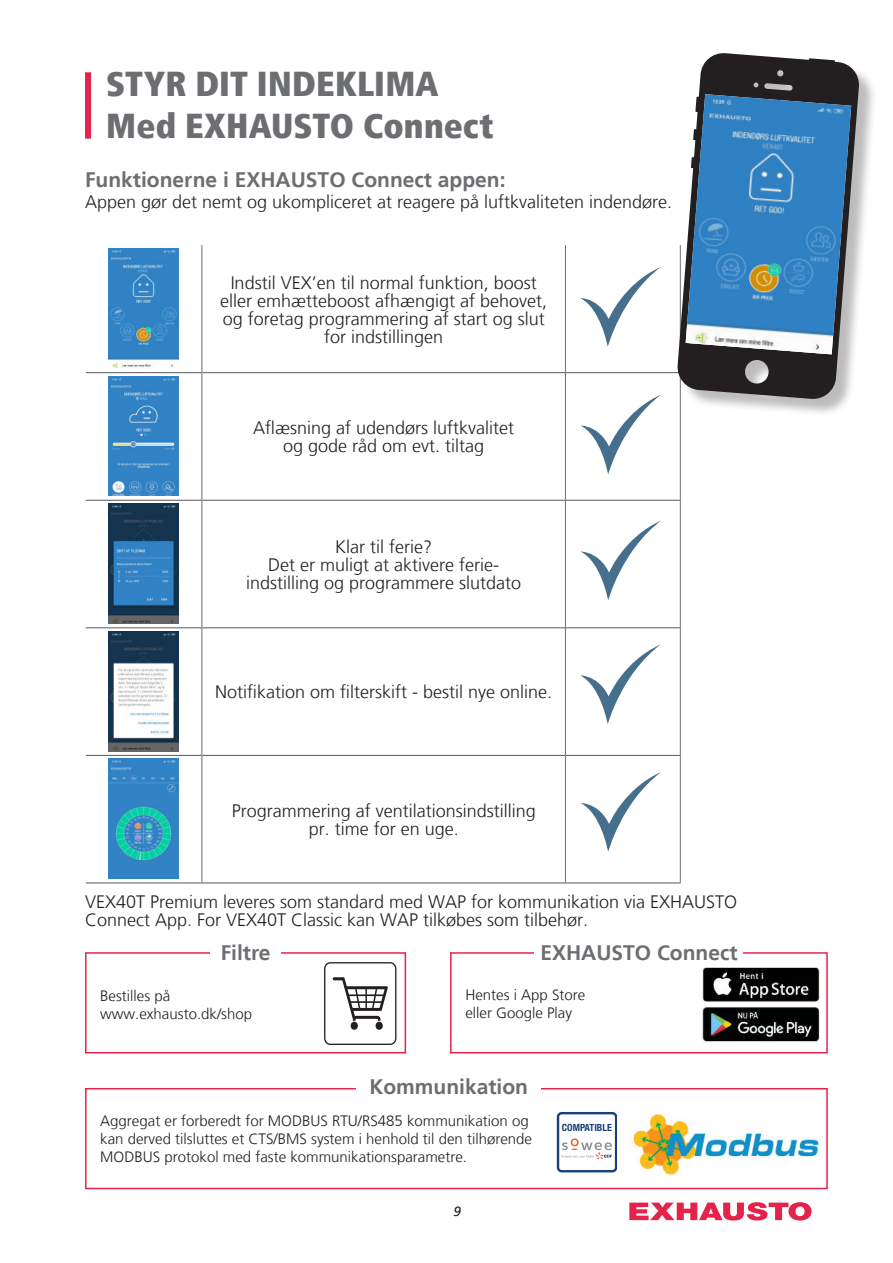
<style>
.page{position:relative;width:893px;height:1263px;background:#fff}
.page>*{position:absolute;margin:0;border:0;box-sizing:border-box;transform-origin:0 0}
.t1{font:900 condensed 34.5px/42px "Frutiger LT";letter-spacing:.005em;color:#6d6e71}
.t2{font:700 21px "Frutiger LT";color:#6d6e71}
.t3{font:300 18px/18px "Frutiger LT";color:#231f20;text-align:center}
.t4{font:300 15px/18px "Frutiger LT";color:#231f20}
.t5{font:italic 13.5px "Frutiger LT";color:#231f20}
.t6{font:700 condensed 9.9px "Helvetica Neue";color:#184178}
</style>
<div class="page">
<svg style="left:629px;top:1202px;width:183px;height:18px"></svg>
<div style="left:85px;top:952px;width:321px;height:101px;border:2px solid #e5234a"></div>
<div style="left:85px;top:1088px;width:743px;height:101px;border:2px solid #e5234a"></div>
<hr style="left:86px;top:372px;width:116px;height:1px;background:#57585a">
<hr style="left:202px;top:372px;width:363px;height:1px;background:#57585a">
<hr style="left:566px;top:372px;width:114px;height:1px;background:#57585a">
<hr style="left:86px;top:500px;width:116px;height:1px;background:#57585a">
<hr style="left:202px;top:500px;width:363px;height:1px;background:#57585a">
<hr style="left:566px;top:500px;width:114px;height:1px;background:#57585a">
<hr style="left:86px;top:627px;width:116px;height:1px;background:#57585a">
<hr style="left:202px;top:627px;width:363px;height:1px;background:#57585a">
<hr style="left:566px;top:627px;width:114px;height:1px;background:#57585a">
<hr style="left:86px;top:755px;width:116px;height:1px;background:#57585a">
<hr style="left:202px;top:755px;width:363px;height:1px;background:#57585a">
<hr style="left:566px;top:755px;width:114px;height:1px;background:#57585a">
<hr style="left:86px;top:882px;width:116px;height:1px;background:#57585a">
<hr style="left:202px;top:882px;width:363px;height:1px;background:#57585a">
<hr style="left:565px;top:882px;width:116px;height:1px;background:#57585a">
<hr style="left:202px;top:245px;width:1px;height:128px;background:#6d6e71">
<hr style="left:565px;top:245px;width:1px;height:128px;background:#6d6e71">
<hr style="left:202px;top:373px;width:1px;height:127px;background:#6d6e71">
<hr style="left:565px;top:373px;width:1px;height:127px;background:#6d6e71">
<hr style="left:680px;top:373px;width:1px;height:127px;background:#6d6e71">
<hr style="left:202px;top:500px;width:1px;height:128px;background:#6d6e71">
<hr style="left:565px;top:500px;width:1px;height:128px;background:#6d6e71">
<hr style="left:680px;top:500px;width:1px;height:128px;background:#6d6e71">
<hr style="left:202px;top:628px;width:1px;height:127px;background:#6d6e71">
<hr style="left:565px;top:628px;width:1px;height:127px;background:#6d6e71">
<hr style="left:680px;top:628px;width:1px;height:127px;background:#6d6e71">
<hr style="left:202px;top:755px;width:1px;height:127px;background:#6d6e71">
<hr style="left:565px;top:755px;width:1px;height:127px;background:#6d6e71">
<hr style="left:680px;top:755px;width:1px;height:127px;background:#6d6e71">
<div style="left:680px;top:56px;width:198px;height:362px;background:#231f20;opacity:.3"></div>
<svg style="left:677px;top:53px;width:183px;height:347px;fill:#231f20"></svg>
<img style="left:686px;top:94px;width:165px;height:260px">
<img style="left:108px;top:631px;width:71px;height:120px">
<img style="left:108px;top:759px;width:71px;height:120px">
<img style="left:108px;top:248px;width:71px;height:120px">
<img style="left:108px;top:376px;width:71px;height:120px">
<img style="left:108px;top:504px;width:71px;height:119px">
<svg style="left:580px;top:267px;width:81px;height:80px"></svg>
<svg style="left:580px;top:395px;width:81px;height:79px"></svg>
<svg style="left:580px;top:521px;width:81px;height:79px"></svg>
<svg style="left:580px;top:644px;width:81px;height:80px"></svg>
<svg style="left:581px;top:772px;width:80px;height:80px"></svg>
<div style="left:85px;top:72px;width:6px;height:67px;background:#e5234a"></div>
<div style="left:324px;top:962px;width:72px;height:83px;border:1px solid #231f20;border-radius:6px"></div>
<svg style="left:333px;top:977px;width:55px;height:44px"></svg>
<div style="left:351px;top:1022px;width:7px;height:8px;background:#231f20;border-radius:50%"></div>
<div style="left:376px;top:1022px;width:7px;height:8px;background:#231f20;border-radius:50%"></div>
<img style="left:629px;top:1112px;width:191px;height:64px">
<svg style="left:557px;top:1112px;width:59px;height:60px"></svg>
<img style="left:702px;top:967px;width:118px;height:75px">
<div style="left:210px;top:944px;width:71px;height:25px;background:#fff"></div>
<div style="left:356px;top:1078px;width:185px;height:24px;background:#fff"></div>
<div style="left:450px;top:952px;width:378px;height:101px;border:2px solid #e5234a"></div>
<div style="left:535px;top:944px;width:208px;height:20px;background:#fff"></div>
<h1 class="t1" style="left:106px;top:65px;width:389px">STYR DIT INDEKLIMA<br>Med EXHAUSTO Connect</h1>
<p class="t2" style="left:85px;top:170px;width:422px">Funktionerne i EXHAUSTO Connect appen:</p>
<p class="t3" style="left:85px;top:193px;width:589px">Appen gør det nemt og ukompliceret at reagere på luftkvaliteten indendøre.</p>
<p class="t3" style="left:220px;top:275px;width:329px">Indstil VEX’en til normal funktion, boost eller emhætteboost afhængigt af behovet, og foretag programmering af start og slut for indstillingen</p>
<p class="t3" style="left:253px;top:419px;width:263px">Aflæsning af udendørs luftkvalitet og gode råd om evt. tiltag</p>
<p class="t3" style="left:246px;top:538px;width:277px">Klar til ferie?<br>Det er muligt at aktivere ferie&shy;indstilling og programmere slutdato</p>
<p class="t3" style="left:215px;top:683px;width:339px">Notifikation om filterskift - bestil nye online.</p>
<p class="t3" style="left:232px;top:802px;width:306px">Programmering af ventilationsindstilling pr. time for en uge.</p>
<p class="t3" style="left:85px;top:893px;width:654px;text-align:left">VEX40T Premium leveres som standard med WAP for kommunikation via EXHAUSTO<br>Connect App. For VEX40T Classic kan WAP tilkøbes som tilbehør.</p>
<p class="t2" style="left:221px;top:943px;width:51px">Filtre</p>
<p class="t4" style="left:100px;top:987px;width:153px">Bestilles på www.exhausto.dk/shop</p>
<p class="t2" style="left:540px;top:943px;width:199px">EXHAUSTO Connect</p>
<p class="t4" style="left:465px;top:987px;width:122px">Hentes i App Store eller Google Play</p>
<p class="t2" style="left:369px;top:1077px;width:160px">Kommunikation</p>
<p class="t4" style="left:100px;top:1112px;width:433px">Aggregat er forberedt for MODBUS RTU/RS485 kommunikation og kan derved tilsluttes et CTS/BMS system i henhold til den tilhørende<br>MODBUS protokol med faste kommunikationsparametre.</p>
<p class="t5" style="left:453px;top:1203px;width:9px">9</p>
<p class="t6" style="left:562px;top:1122px;width:51px">COMPATIBLE</p>
</div>
